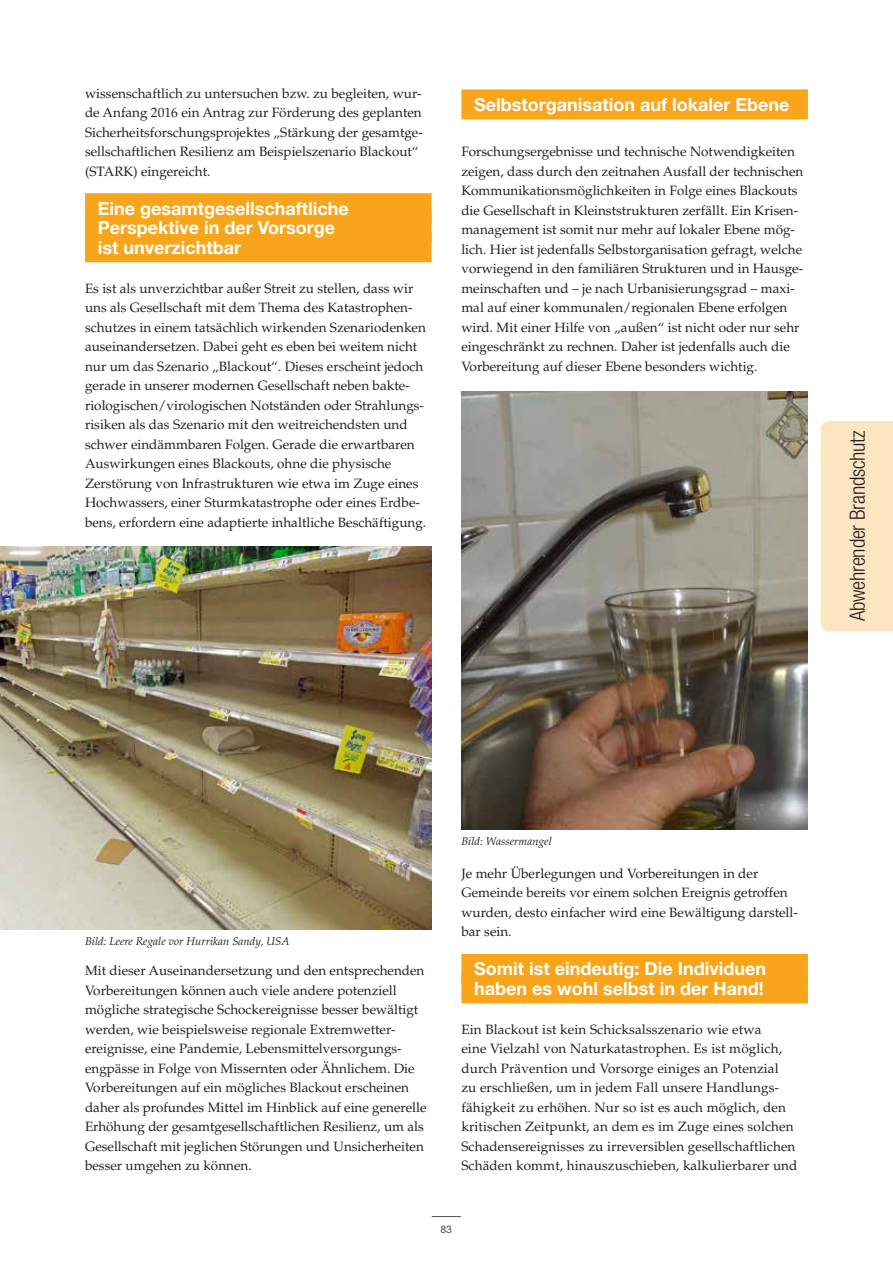
<style>
.page{position:relative;width:893px;height:1263px;background:#fff}
.page>*{position:absolute;margin:0;border:0;box-sizing:border-box;transform-origin:0 0}
.t1{font:300 condensed 21px "Helvetica Neue LT Std";letter-spacing:-.01em;color:#231f20}
.Headline_3_orange{font:700 18px "Helvetica Neue LT Std";color:#fff}
.fliesstext{font:13.5px/19.5px "Palatino LT Std";color:#231f20}
.BU{font:italic 11.25px "Palatino LT Std";color:#231f20}
.t2{font:10.5px "Helvetica Neue LT Std";color:#4b4c4d}
</style>
<div class="page">
<svg style="left:432px;top:1216px;width:29px;height:1px"></svg>
<div style="left:85px;top:193px;width:347px;height:30px;background:#f9a51b"></div>
<div style="left:85px;top:213px;width:347px;height:30px;background:#f9a51b"></div>
<div style="left:85px;top:232px;width:347px;height:30px;background:#f9a51b"></div>
<div style="left:461px;top:89px;width:347px;height:30px;background:#f9a51b"></div>
<div style="left:461px;top:954px;width:347px;height:30px;background:#f9a51b"></div>
<div style="left:461px;top:973px;width:347px;height:30px;background:#f9a51b"></div>
<img style="left:0;top:547px;width:432px;height:383px">
<img style="left:461px;top:391px;width:347px;height:439px">
<div style="left:821px;top:421px;width:72px;height:210px;background:#fee5c1"></div>
<p class="fliesstext" style="left:85px;top:83px;width:339px">wissenschaftlich zu untersuchen bzw. zu begleiten, wur&shy;de Anfang 2016 ein Antrag zur Förderung des geplanten Sicherheitsforschungsprojektes „Stärkung der gesamtge&shy;sellschaftlichen Resilienz am Beispielszenario Blackout“ (STARK) eingereicht.</p>
<p class="Headline_3_orange" style="left:98px;top:197px;width:252px">Eine gesamtgesellschaftliche</p>
<p class="Headline_3_orange" style="left:98px;top:216px;width:239px">Perspektive in der Vorsorge</p>
<p class="Headline_3_orange" style="left:98px;top:236px;width:145px">ist unverzichtbar</p>
<p class="fliesstext" style="left:85px;top:278px;width:343px">Es ist als unverzichtbar außer Streit zu stellen, dass wir uns als Gesellschaft mit dem Thema des Katastrophen&shy;schutzes in einem tatsächlich wirkenden Szenariodenken auseinandersetzen. Dabei geht es eben bei weitem nicht nur um das Szenario „Blackout“. Dieses erscheint jedoch gerade in unserer modernen Gesellschaft neben bakte&shy;riologischen/virologischen Notständen oder Strahlungs&shy;risiken als das Szenario mit den weitreichendsten und schwer eindämmbaren Folgen. Gerade die erwartbaren Auswirkungen eines Blackouts, ohne die physische Zerstörung von Infrastrukturen wie etwa im Zuge eines Hochwassers, einer Sturmkatastrophe oder eines Erdbe&shy;bens, erfordern eine adaptierte inhaltliche Beschäftigung.</p>
<p class="Headline_3_orange" style="left:474px;top:93px;width:317px">Selbstorganisation auf lokaler Ebene</p>
<p class="fliesstext" style="left:461px;top:142px;width:344px">Forschungsergebnisse und technische Notwendigkeiten zeigen, dass durch den zeitnahen Ausfall der technischen Kommunikationsmöglichkeiten in Folge eines Blackouts die Gesellschaft in Kleinststrukturen zerfällt. Ein Krisen&shy;management ist somit nur mehr auf lokaler Ebene mög&shy;lich. Hier ist jedenfalls Selbstorganisation gefragt, welche vorwiegend in den familiären Strukturen und in Hausge&shy;meinschaften und – je nach Urbanisierungsgrad – maxi&shy;mal auf einer kommunalen/regionalen Ebene erfolgen wird. Mit einer Hilfe von „außen“ ist nicht oder nur sehr eingeschränkt zu rechnen. Daher ist jedenfalls auch die Vorbereitung auf dieser Ebene besonders wichtig.</p>
<p class="t1" style="left:845px;top:621px;width:192px;rotate:-90deg">Abwehrender Brandschutz</p>
<p class="BU" style="left:85px;top:935px;width:206px">Bild: Leere Regale vor Hurrikan Sandy, USA</p>
<p class="fliesstext" style="left:85px;top:961px;width:343px">Mit dieser Auseinandersetzung und den entsprechenden Vorbereitungen können auch viele andere potenziell mögliche strategische Schockereignisse besser bewältigt werden, wie beispielsweise regionale Extremwetter&shy;ereignisse, eine Pandemie, Lebensmittelversorgungs&shy;engpässe in Folge von Missernten oder Ähnlichem. Die Vorbereitungen auf ein mögliches Blackout erscheinen daher als profundes Mittel im Hinblick auf eine generelle Erhöhung der gesamtgesellschaftlichen Resilienz, um als Gesellschaft mit jeglichen Störungen und Unsicherheiten besser umgehen zu können.</p>
<p class="BU" style="left:461px;top:834px;width:92px">Bild: Wassermangel</p>
<p class="fliesstext" style="left:461px;top:863px;width:338px">Je mehr Überlegungen und Vorbereitungen in der Gemeinde bereits vor einem solchen Ereignis getroffen wurden, desto einfacher wird eine Bewältigung darstell&shy;bar sein.</p>
<p class="Headline_3_orange" style="left:474px;top:957px;width:293px">Somit ist eindeutig: Die Individuen</p>
<p class="Headline_3_orange" style="left:474px;top:977px;width:291px">haben es wohl selbst in der Hand!</p>
<p class="fliesstext" style="left:461px;top:1019px;width:338px">Ein Blackout ist kein Schicksalsszenario wie etwa<br>eine Vielzahl von Naturkatastrophen. Es ist möglich, durch Prävention und Vorsorge einiges an Potenzial<br>zu erschließen, um in jedem Fall unsere Handlungs&shy;fähigkeit zu erhöhen. Nur so ist es auch möglich, den kritischen Zeitpunkt, an dem es im Zuge eines solchen Schadensereignisses zu irreversiblen gesellschaftlichen Schäden kommt, hinauszuschieben, kalkulierbarer und</p>
<p class="t2" style="left:440px;top:1223px;width:13px">83</p>
</div>
